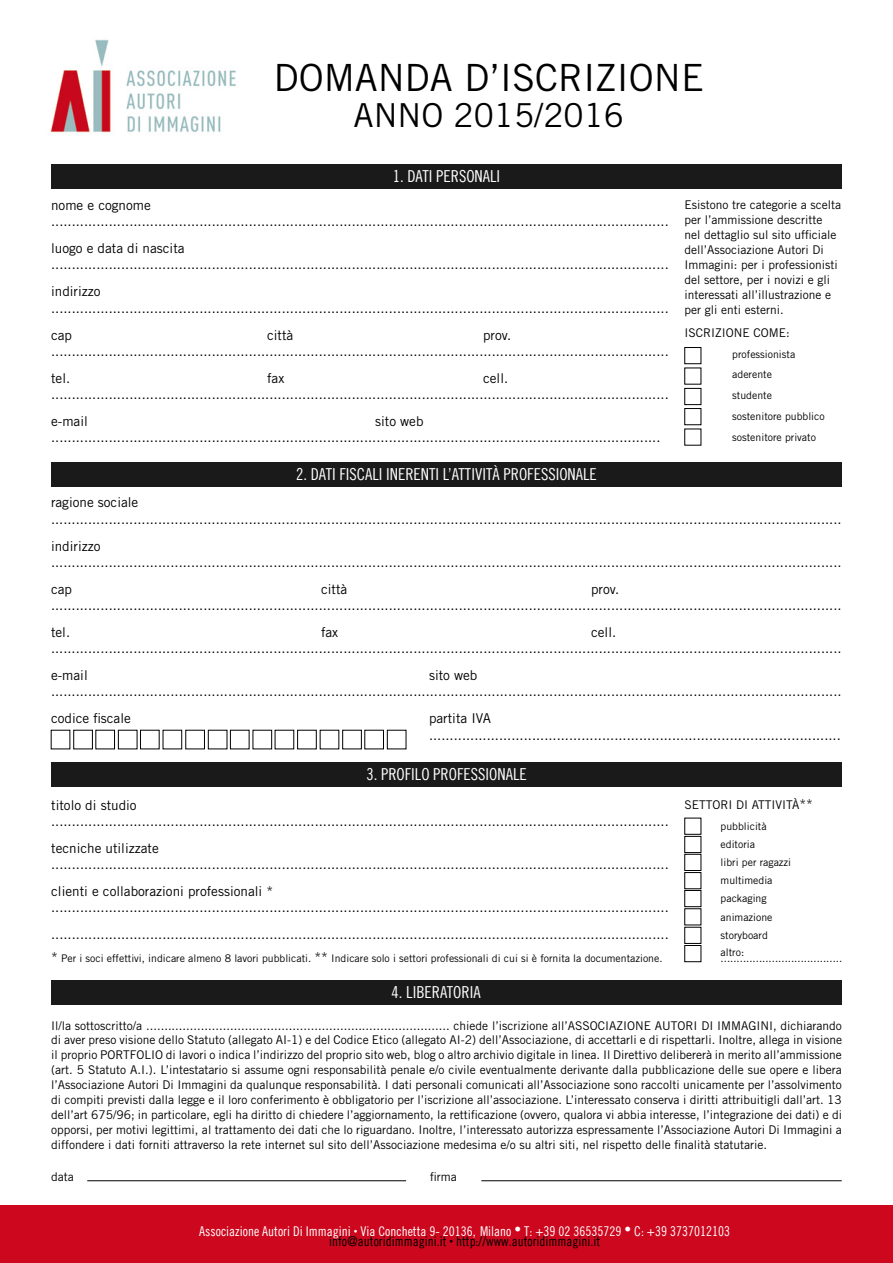
<style>
.page{position:relative;width:893px;height:1263px;background:#fff}
.page>*{position:absolute;margin:0;border:0;box-sizing:border-box;transform-origin:0 0}
.t1{font:37.5px "Trade Gothic LT Std";color:#000}
.t2{font:33px "Trade Gothic LT Std";color:#000}
.t3{font:16.5px "Trade Gothic LT Cond Eighteen";color:#fff}
.t4{font:13.5px/16.2px "Trade Gothic LT Std";color:#000}
.t5{font:13.5px/10.2px "Trade Gothic LT Cond Eighteen";color:#fff;text-align:center}
.t6{font:12px/14.9px "Trade Gothic LT Std";color:#000;text-align:justify}
.t7{font:10.5px/20.4px "Trade Gothic LT Std";color:#000}
.s1{font-size:13.5px}
.s2{font-size:7.5px}
.s3{font-family:"Trade Gothic No.18";font-stretch:condensed}
.s4{color:#000}
.s5{font-size:7.5px;color:#000}
</style>
<div class="page">
<div style="left:0;top:1205px;width:893px;height:58px;background:#cd071e"></div>
<div style="left:51px;top:165px;width:791px;height:24px;background:#1a1a1a"></div>
<div style="left:51px;top:462px;width:791px;height:25px;background:#1a1a1a"></div>
<div style="left:51px;top:762px;width:791px;height:24px;background:#1a1a1a"></div>
<div style="left:186px;top:730px;width:19px;height:19px;border:1px solid #000"></div>
<div style="left:96px;top:730px;width:19px;height:19px;border:1px solid #000"></div>
<div style="left:230px;top:730px;width:19px;height:19px;border:1px solid #000"></div>
<div style="left:365px;top:730px;width:19px;height:19px;border:1px solid #000"></div>
<div style="left:140px;top:730px;width:19px;height:19px;border:1px solid #000"></div>
<div style="left:74px;top:730px;width:19px;height:19px;border:1px solid #000"></div>
<div style="left:208px;top:730px;width:19px;height:19px;border:1px solid #000"></div>
<div style="left:342px;top:730px;width:20px;height:19px;border:1px solid #000"></div>
<div style="left:118px;top:730px;width:19px;height:19px;border:1px solid #000"></div>
<div style="left:253px;top:730px;width:19px;height:19px;border:1px solid #000"></div>
<div style="left:387px;top:730px;width:19px;height:19px;border:1px solid #000"></div>
<div style="left:163px;top:730px;width:19px;height:19px;border:1px solid #000"></div>
<div style="left:297px;top:730px;width:19px;height:19px;border:1px solid #000"></div>
<div style="left:685px;top:890px;width:16px;height:17px;border:1px solid #000"></div>
<div style="left:685px;top:836px;width:16px;height:17px;border:1px solid #000"></div>
<div style="left:685px;top:945px;width:16px;height:17px;border:1px solid #000"></div>
<div style="left:685px;top:872px;width:16px;height:17px;border:1px solid #000"></div>
<hr style="left:87px;top:1180px;width:319px;height:1px;background:#000">
<hr style="left:481px;top:1180px;width:361px;height:1px;background:#000">
<div style="left:51px;top:981px;width:791px;height:24px;background:#1a1a1a"></div>
<div style="left:685px;top:347px;width:16px;height:17px;border:1px solid #000"></div>
<div style="left:685px;top:388px;width:16px;height:17px;border:1px solid #000"></div>
<div style="left:685px;top:408px;width:16px;height:17px;border:1px solid #000"></div>
<img style="left:50px;top:39px;width:186px;height:94px">
<h1 class="t1" style="left:274px;top:55px;width:432px">DOMANDA D’ISCRIZIONE</h1>
<h2 class="t2" style="left:354px;top:95px;width:272px">ANNO 2015/2016</h2>
<p class="t3" style="left:393px;top:166px;width:109px">1. DATI PERSONALI</p>
<p class="t4" style="left:51px;top:197px;width:619px">nome e cognome ......................................................................................................................................................</p>
<p class="t4" style="left:51px;top:240px;width:619px">luogo e data di nascita ......................................................................................................................................................</p>
<p class="t4" style="left:51px;top:283px;width:619px">indirizzo ......................................................................................................................................................</p>
<p class="t4" style="left:51px;top:327px;width:23px">cap</p>
<p class="t4" style="left:267px;top:327px;width:28px">città</p>
<p class="t4" style="left:51px;top:327px;width:619px;text-indent:432px">prov. ......................................................................................................................................................</p>
<p class="t4" style="left:51px;top:370px;width:21px">tel.</p>
<p class="t4" style="left:267px;top:370px;width:19px">fax</p>
<p class="t4" style="left:51px;top:370px;width:619px;text-indent:432px">cell. ......................................................................................................................................................</p>
<p class="t4" style="left:51px;top:413px;width:38px">e-mail</p>
<p class="t4" style="left:51px;top:413px;width:611px;text-indent:324px">sito web ....................................................................................................................................................</p>
<p class="t3" style="left:296px;top:464px;width:302px">2. DATI FISCALI INERENTI L’ATTIVITÀ PROFESSIONALE</p>
<p class="t6" style="left:685px;top:197px;width:158px;text-align:left">Esistono tre categorie a scelta per l’ammissione descritte nel dettaglio sul sito ufficiale dell’Associazione Autori Di<br>Immagini: per i professionisti del settore, per i novizi e gli interessati all’illustrazione e per gli enti esterni.</p>
<p class="t7" style="left:732px;top:344px;width:64px">professionista aderente studente</p>
<p class="t7" style="left:732px;top:406px;width:94px">sostenitore pubblico sostenitore privato</p>
<p class="t6" style="left:685px;top:325px;width:107px">ISCRIZIONE COME:</p>
<p class="t4" style="left:51px;top:494px;width:792px">ragione sociale ................................................................................................................................................................................................</p>
<p class="t4" style="left:51px;top:537px;width:792px">indirizzo ................................................................................................................................................................................................</p>
<p class="t4" style="left:51px;top:581px;width:23px">cap</p>
<p class="t4" style="left:321px;top:581px;width:28px">città</p>
<p class="t4" style="left:51px;top:581px;width:792px;text-indent:540px">prov. ................................................................................................................................................................................................</p>
<p class="t4" style="left:51px;top:624px;width:21px">tel.</p>
<p class="t4" style="left:321px;top:624px;width:19px">fax</p>
<p class="t4" style="left:51px;top:624px;width:792px;text-indent:540px">cell. ................................................................................................................................................................................................</p>
<p class="t4" style="left:51px;top:667px;width:38px">e-mail</p>
<p class="t4" style="left:51px;top:667px;width:792px;text-indent:378px">sito web ................................................................................................................................................................................................</p>
<p class="t4" style="left:51px;top:710px;width:81px">codice fiscale</p>
<p class="t4" style="left:429px;top:710px;width:413px">partita IVA ....................................................................................................</p>
<p class="t3" style="left:366px;top:764px;width:162px">3. PROFILO PROFESSIONALE</p>
<p class="t4" style="left:51px;top:797px;width:619px">titolo di studio ......................................................................................................................................................</p>
<p class="t4" style="left:51px;top:840px;width:619px">tecniche utilizzate ......................................................................................................................................................</p>
<p class="t4" style="left:51px;top:883px;width:619px">clienti e collaborazioni professionali * ......................................................................................................................................................</p>
<p class="t4" style="left:51px;top:926px;width:619px">......................................................................................................................................................</p>
<p class="t7" style="left:51px;top:948px;width:613px"><span class="s1">*</span> Per i soci effettivi, indicare almeno 8 lavori pubblicati. <span class="s1">**</span> Indicare solo i settori professionali di cui si è fornita la documentazione.</p>
<p class="t6" style="left:685px;top:797px;width:130px">SETTORI DI ATTIVITÀ<span class="s1">**</span></p>
<p class="t7" style="left:721px;top:816px;width:48px">pubblicità</p>
<p class="t7" style="left:721px;top:834px;width:36px">editoria</p>
<p class="t7" style="left:721px;top:852px;width:72px">libri per ragazzi</p>
<p class="t7" style="left:721px;top:870px;width:53px">multimedia</p>
<p class="t7" style="left:721px;top:888px;width:48px">packaging</p>
<p class="t7" style="left:721px;top:907px;width:53px;line-height:18.8px">animazione storyboard</p>
<p class="t7" style="left:721px;top:942px;width:25px">altro:</p>
<p class="t7" style="left:721px;top:948px;width:123px">......................................</p>
<p class="t3" style="left:392px;top:982px;width:91px">4. LIBERATORIA</p>
<p class="t6" style="left:51px;top:1018px;width:792px">Il/la sottoscritto/a ................................................................................... chiede l’iscrizione all’ASSOCIAZIONE AUTORI DI IMMAGINI, dichiarando di aver preso visione dello Statuto (allegato AI-1) e del Codice Etico (allegato AI-2) dell’Associazione, di accettarli e di rispettarli. Inoltre, allega in visione il proprio PORTFOLIO di lavori o indica l’indirizzo del proprio sito web, blog o altro archivio digitale in linea. Il Direttivo delibererà in merito all’ammissione (art. 5 Statuto A.I.). L’intestatario si assume ogni responsabilità penale e/o civile eventualmente derivante dalla pubblicazione delle sue opere e libera l’Associazione Autori Di Immagini da qualunque responsabilità. I dati personali comunicati all’Associazione sono raccolti unicamente per l’assolvimento di compiti previsti dalla legge e il loro conferimento è obbligatorio per l’iscrizione all’associazione. L’interessato conserva i diritti attribuitigli dall’art. 13 dell’art 675/96; in particolare, egli ha diritto di chiedere l’aggiornamento, la rettificazione (ovvero, qualora vi abbia interesse, l’integrazione dei dati) e di opporsi, per motivi legittimi, al trattamento dei dati che lo riguardano. Inoltre, l’interessato autorizza espressamente l’Associazione Autori Di Immagini a diffondere i dati forniti attraverso la rete internet sul sito dell’Associazione medesima e/o su altri siti, nel rispetto delle finalità statutarie.</p>
<p class="t6" style="left:51px;top:1169px;width:24px">data</p>
<p class="t6" style="left:430px;top:1169px;width:28px">firma</p>
<p class="t5" style="left:199px;top:1225px;width:532px">Associazione Autori Di Immagini <span class="s2">•</span> <span class="s3">Via Conchetta 9- 20136,</span> Milano • T: +39 <span class="s3">02 36535729</span> • C: +39 3737012103 <span class="s4">info@autoridimmagini.it</span> <span class="s5">•</span> <span class="s4">http://www.autoridimmagini.it</span></p>
</div>
